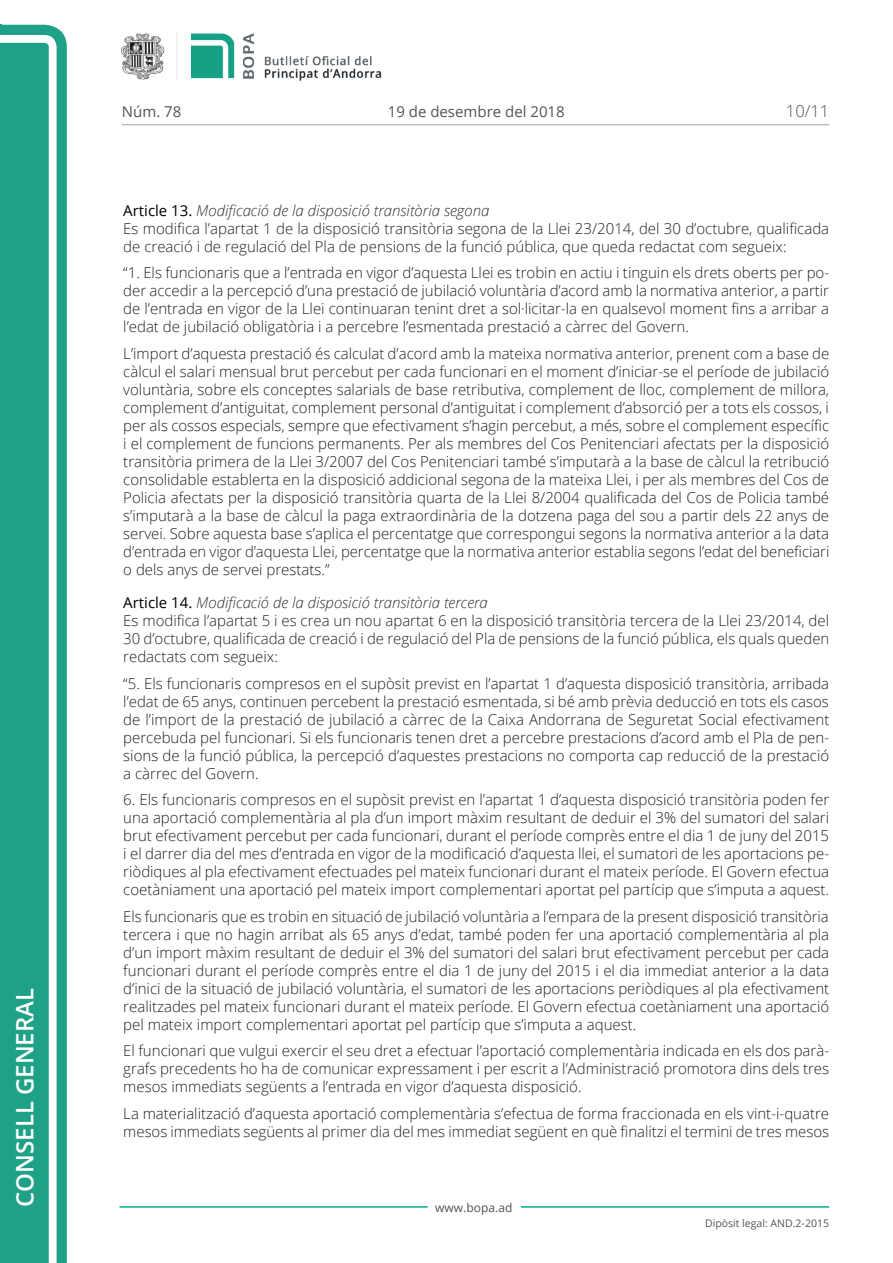
<style>
.page{position:relative;width:893px;height:1263px;background:#fff}
.page>*{position:absolute;margin:0;border:0;box-sizing:border-box;transform-origin:0 0}
.t1{font:600 24px "Open Sans";color:#fff}
.t2{font:300 16.5px "Open Sans";color:#545454}
.Body_text{font:300 15px/18px "Open Sans";color:#231f20;text-align:justify}
.Titol_7{font:italic 300 15px "Open Sans";color:#303030}
.t3{font:15px "Open Sans";color:#545454}
.t4{font:12px "Open Sans";color:#545454}
.t5{font:10.5px "Open Sans";color:#545454}
.s1{font-weight:400;font-style:normal;color:#000}
</style>
<div class="page">
<svg style="left:0;top:25px;width:67px;height:1238px;fill:#1ea187"></svg>
<div style="left:0;top:43px;width:49px;height:1220px;background:#1ea187"></div>
<img style="left:122px;top:32px;width:260px;height:49px">
<hr style="left:119px;top:1206px;width:309px;height:2px;background:#00ae91">
<hr style="left:521px;top:1206px;width:308px;height:2px;background:#00ae91">
<hr style="left:122px;top:124px;width:707px;height:1px;background:#bcbdc0">
<h1 class="t1" style="left:8px;top:1207px;width:220px;rotate:-90deg">Consell General</h1>
<p class="t3" style="left:122px;top:102px;width:61px">Núm. 78</p>
<p class="t3" style="left:388px;top:102px;width:178px">19 de desembre del 2018</p>
<p class="t2" style="left:786px;top:100px;width:45px">10/11</p>
<p class="Titol_7" style="left:123px;top:200px;width:368px"><span class="s1">Article 13.</span> Modificació de la disposició transitòria segona</p>
<p class="Body_text" style="left:123px;top:219px;width:707px">Es modifica l’apartat 1 de la disposició transitòria segona de la Llei 23/2014, del 30 d’octubre, qualificada de creació i de regulació del Pla de pensions de la funció pública, que queda redactat com segueix:</p>
<p class="Body_text" style="left:123px;top:263px;width:707px">“1. Els funcionaris que a l’entrada en vigor d’aquesta Llei es trobin en actiu i tinguin els drets oberts per po· der accedir a la percepció d’una prestació de jubilació voluntària d’acord amb la normativa anterior, a partir de l’entrada en vigor de la Llei continuaran tenint dret a sol·licitar-la en qualsevol moment fins a arribar a l’edat de jubilació obligatòria i a percebre l’esmentada prestació a càrrec del Govern.</p>
<p class="Body_text" style="left:123px;top:344px;width:708px">L’import d’aquesta prestació és calculat d’acord amb la mateixa normativa anterior, prenent com a base de càlcul el salari mensual brut percebut per cada funcionari en el moment d’iniciar-se el període de jubilació voluntària, sobre els conceptes salarials de base retributiva, complement de lloc, complement de millora, complement d’antiguitat, complement personal d’antiguitat i complement d’absorció per a tots els cossos, i per als cossos especials, sempre que efectivament s’hagin percebut, a més, sobre el complement específic i el complement de funcions permanents. Per als membres del Cos Penitenciari afectats per la disposició transitòria primera de la Llei 3/2007 del Cos Penitenciari també s’imputarà a la base de càlcul la retribució consolidable establerta en la disposició addicional segona de la mateixa Llei, i per als membres del Cos de Policia afectats per la disposició transitòria quarta de la Llei 8/2004 qualificada del Cos de Policia també s’imputarà a la base de càlcul la paga extraordinària de la dotzena paga del sou a partir dels 22 anys de servei. Sobre aquesta base s’aplica el percentatge que correspongui segons la normativa anterior a la data d’entrada en vigor d’aquesta Llei, percentatge que la normativa anterior establia segons l’edat del beneficiari o dels anys de servei prestats.”</p>
<p class="Titol_7" style="left:123px;top:593px;width:366px"><span class="s1">Article 14.</span> Modificació de la disposició transitòria tercera</p>
<p class="Body_text" style="left:123px;top:611px;width:708px">Es modifica l’apartat 5 i es crea un nou apartat 6 en la disposició transitòria tercera de la Llei 23/2014, del 30 d’octubre, qualificada de creació i de regulació del Pla de pensions de la funció pública, els quals queden redactats com segueix:</p>
<p class="Body_text" style="left:123px;top:674px;width:708px">“5. Els funcionaris compresos en el supòsit previst en l’apartat 1 d’aquesta disposició transitòria, arribada l’edat de 65 anys, continuen percebent la prestació esmentada, si bé amb prèvia deducció en tots els casos de l’import de la prestació de jubilació a càrrec de la Caixa Andorrana de Seguretat Social efectivament percebuda pel funcionari. Si els funcionaris tenen dret a percebre prestacions d’acord amb el Pla de pen· sions de la funció pública, la percepció d’aquestes prestacions no comporta cap reducció de la prestació a càrrec del Govern.</p>
<p class="Body_text" style="left:123px;top:791px;width:707px">6. Els funcionaris compresos en el supòsit previst en l’apartat 1 d’aquesta disposició transitòria poden fer una aportació complementària al pla d’un import màxim resultant de deduir el 3% del sumatori del salari brut efectivament percebut per cada funcionari, durant el període comprès entre el dia 1 de juny del 2015 i el darrer dia del mes d’entrada en vigor de la modificació d’aquesta llei, el sumatori de les aportacions pe· riòdiques al pla efectivament efectuades pel mateix funcionari durant el mateix període. El Govern efectua coetàniament una aportació pel mateix import complementari aportat pel partícip que s’imputa a aquest.</p>
<p class="Body_text" style="left:123px;top:907px;width:707px">Els funcionaris que es trobin en situació de jubilació voluntària a l’empara de la present disposició transitòria tercera i que no hagin arribat als 65 anys d’edat, també poden fer una aportació complementària al pla d’un import màxim resultant de deduir el 3% del sumatori del salari brut efectivament percebut per cada funcionari durant el període comprès entre el dia 1 de juny del 2015 i el dia immediat anterior a la data d’inici de la situació de jubilació voluntària, el sumatori de les aportacions periòdiques al pla efectivament realitzades pel mateix funcionari durant el mateix període. El Govern efectua coetàniament una aportació pel mateix import complementari aportat pel partícip que s’imputa a aquest.</p>
<p class="Body_text" style="left:123px;top:1042px;width:707px">El funcionari que vulgui exercir el seu dret a efectuar l’aportació complementària indicada en els dos parà· grafs precedents ho ha de comunicar expressament i per escrit a l’Administració promotora dins dels tres mesos immediats següents a l’entrada en vigor d’aquesta disposició.</p>
<p class="Body_text" style="left:123px;top:1104px;width:707px">La materialització d’aquesta aportació complementària s’efectua de forma fraccionada en els vint-i-quatre mesos immediats següents al primer dia del mes immediat següent en què finalitzi el termini de tres mesos</p>
<p class="t4" style="left:435px;top:1199px;width:79px">www.bopa.ad</p>
<p class="t5" style="left:705px;top:1216px;width:125px">Dipòsit legal: AND.2-2015</p>
</div>
